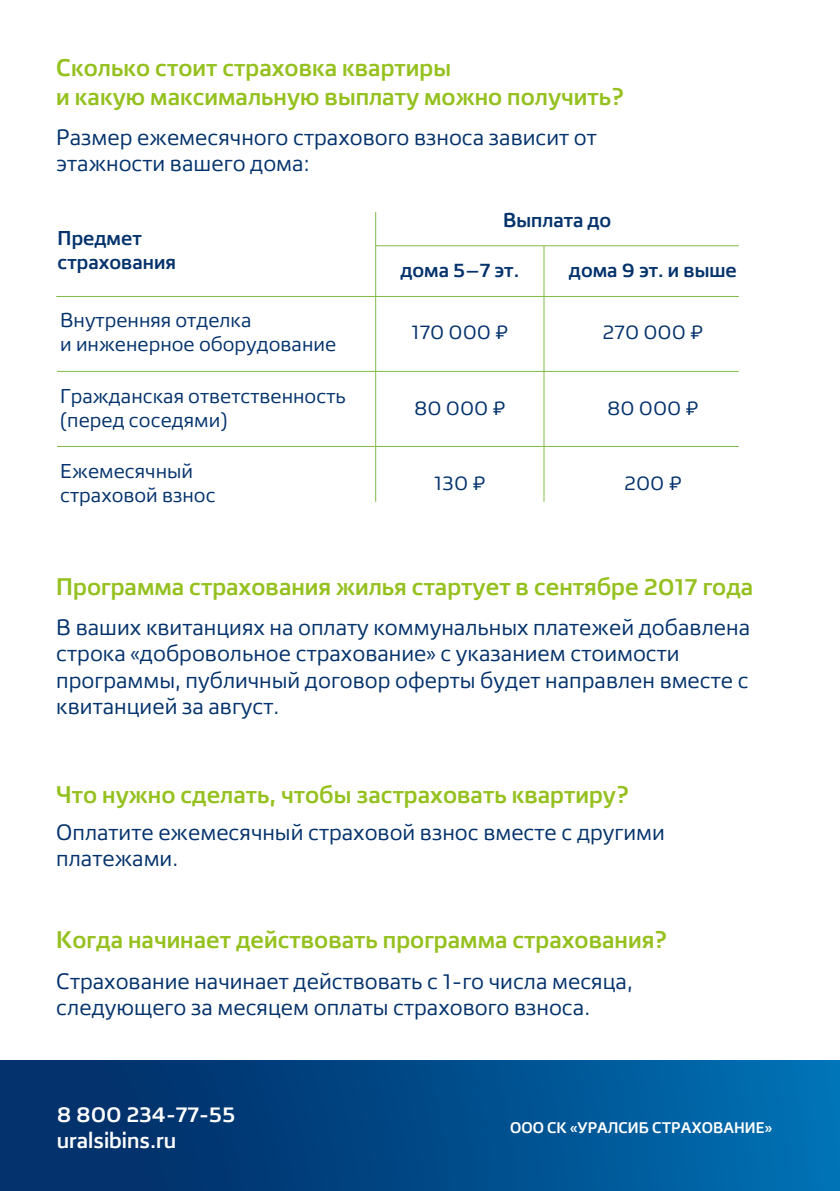
<style>
.page{position:relative;width:840px;height:1191px;background:#fff}
.page>*{position:absolute;margin:0;border:0;box-sizing:border-box;transform-origin:0 0}
.t1{font:500 24px/28.8px "Foros";color:#95c11f}
.t2{font:22.2px/26.4px "Foros";color:#03326c}
.t3{font:500 22px/26.4px "Foros";color:#fff}
.t4{font:20.2px "Foros";color:#03326c}
.t5{font:20px/24px "Foros";color:#03326c}
.t6{font:500 20px/24px "Foros";color:#03326c}
.t7{font:500 15.4px "Foros";color:#fff}
</style>
<div class="page">
<div style="left:0;top:1060px;width:839px;height:131px;background:linear-gradient(to right,#022861,#006fb2)"></div>
<hr style="left:57px;top:371px;width:681px;height:1px;background:#80bc47">
<hr style="left:57px;top:446px;width:681px;height:1px;background:#80bc47">
<hr style="left:56px;top:296px;width:682px;height:1px;background:#80bc47">
<hr style="left:375px;top:245px;width:363px;height:1px;background:#80bc47">
<hr style="left:375px;top:212px;width:1px;height:290px;background:#80bc47">
<hr style="left:543px;top:246px;width:1px;height:256px;background:#80bc47">
<p class="t1" style="left:56px;top:53px;width:569px">Сколько стоит страховка квартиры<br>и какую максимальную выплату можно получить?</p>
<p class="t2" style="left:56px;top:124px;width:541px">Размер ежемесячного страхового взноса зависит от этажности вашего дома:</p>
<p class="t6" style="left:58px;top:226px;width:120px">Предмет страхования</p>
<p class="t5" style="left:60px;top:308px;width:277px">Внутренняя отделка<br>и инженерное оборудование</p>
<p class="t5" style="left:60px;top:383px;width:287px">Гражданская ответственность (перед соседями)</p>
<p class="t5" style="left:60px;top:459px;width:157px">Ежемесячный страховой взнос</p>
<p class="t6" style="left:503px;top:208px;width:110px">Выплата до</p>
<p class="t6" style="left:568px;top:258px;width:169px">дома 9 эт. и выше</p>
<p class="t6" style="left:400px;top:258px;width:120px">дома 5–7 эт.</p>
<p class="t4" style="left:411px;top:320px;width:98px">170 000 ₶</p>
<p class="t4" style="left:414px;top:395px;width:93px">80 000 ₶</p>
<p class="t4" style="left:602px;top:320px;width:102px">270 000 ₶</p>
<p class="t4" style="left:606px;top:395px;width:93px">80 000 ₶</p>
<p class="t4" style="left:434px;top:471px;width:53px">130 ₶</p>
<p class="t4" style="left:623px;top:471px;width:59px">200 ₶</p>
<p class="t1" style="left:56px;top:572px;width:698px">Программа страхования жилья стартует в сентябре 2017 года</p>
<p class="t2" style="left:56px;top:614px;width:695px">В ваших квитанциях на оплату коммунальных платежей добавлена строка «добровольное страхование» с указанием стоимости программы, публичный договор оферты будет направлен вместе с квитанцией за август.</p>
<p class="t1" style="left:56px;top:780px;width:574px">Что нужно сделать, чтобы застраховать квартиру?</p>
<p class="t2" style="left:56px;top:819px;width:609px">Оплатите ежемесячный страховой взнос вместе с другими платежами.</p>
<p class="t1" style="left:56px;top:925px;width:612px">Когда начинает действовать программа страхования?</p>
<p class="t2" style="left:56px;top:967px;width:577px">Страхование начинает действовать с 1-го числа месяца, следующего за месяцем оплаты страхового взноса.</p>
<p class="t3" style="left:57px;top:1100px;width:180px">8 800 234-77-55 uralsibins.ru</p>
<p class="t7" style="left:510px;top:1118px;width:263px">ООО СК «УРАЛСИБ СТРАХОВАНИЕ»</p>
</div>
